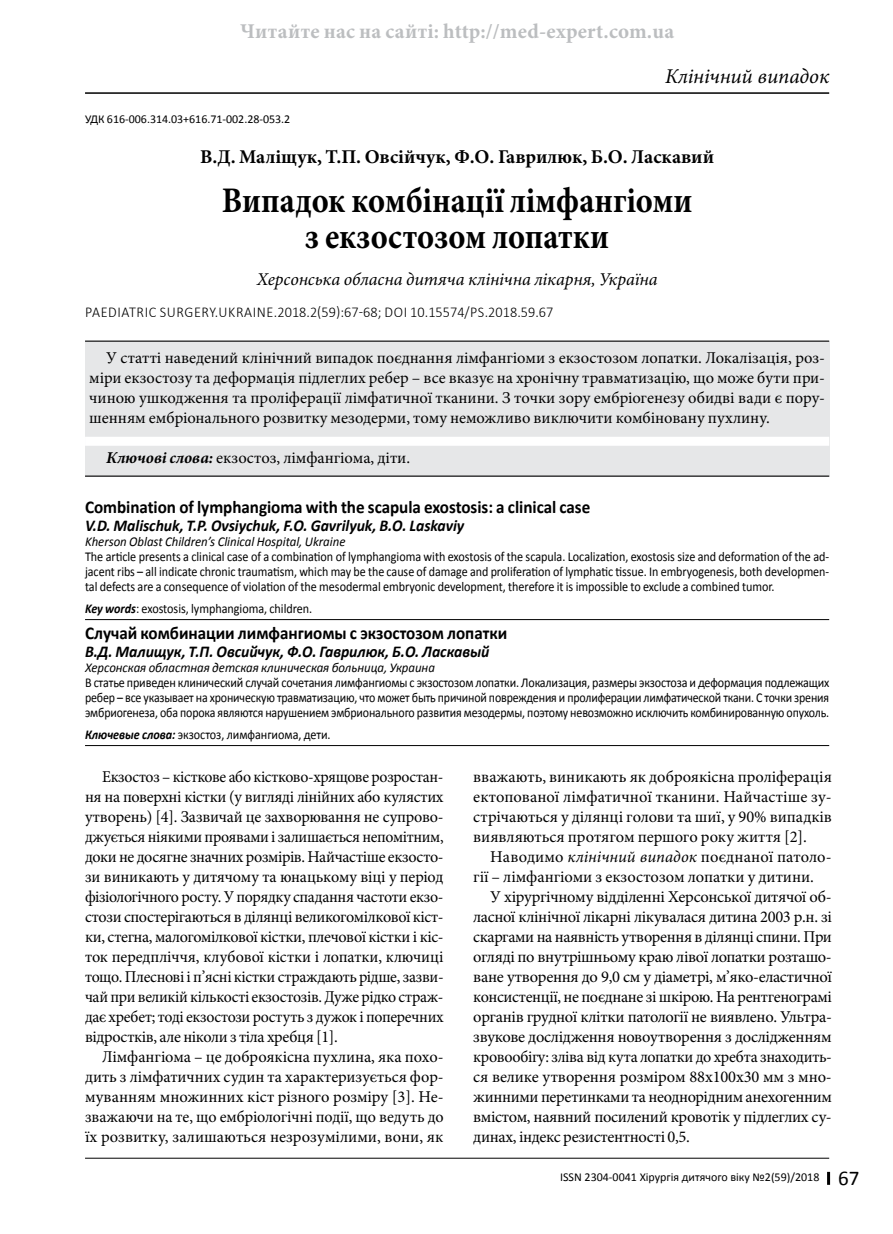
<style>
.page{position:relative;width:893px;height:1234px;background:#fff}
.page>*{position:absolute;margin:0;border:0;box-sizing:border-box;transform-origin:0 0}
.t1{font:700 36px/36px "Minion Pro";color:#000;text-align:center;scale:.9 1}
.t2{font:700 21px "Minion Pro";letter-spacing:.01em;color:#bcbec0}
.t3{font:italic 21px "Minion Pro";letter-spacing:-.015em;color:#000}
.t4{font:700 19.5px "Minion Pro";color:#000}
.t5{font:700 18px "Calibri";letter-spacing:-.005em;color:#000;scale:.95 1}
.t6{font:italic 18px "Minion Pro";color:#000}
.t7{font:16.5px/20px "Minion Pro";color:#000;text-align:justify}
.t8{font:16.5px/20px "Minion Pro";color:#000;text-align:justify;scale:.96 1}
.t9{font:italic 700 16.5px "Calibri";color:#000;scale:.95 1}
.t10{font:300 15px "Calibri";letter-spacing:.035em;color:#000;scale:.95 1}
.t11{font:13.5px/15px "Calibri";letter-spacing:-.005em;color:#000;text-align:justify;scale:.9 1}
.t12{font:italic 13.5px "Calibri";color:#000;scale:.95 1}
.t13{font:12px "Calibri";color:#000}
.s1{font-weight:700;font-style:italic}
.s2{font-style:italic}
.s3{font-size:21px}
</style>
<div class="page">
<hr style="left:85px;top:92px;width:744px;height:2px;background:#000">
<svg style="left:827px;top:1171px;width:3px;height:13px"></svg>
<hr style="left:85px;top:1157px;width:744px;height:1px;background:#000">
<div style="left:85px;top:341px;width:744px;height:135px;background:#e6e7e8"></div>
<hr style="left:85px;top:340px;width:744px;height:1px;background:#000">
<div style="left:85px;top:436px;width:744px;height:9px;background:#fff"></div>
<hr style="left:85px;top:475px;width:744px;height:1px;background:#000">
<hr style="left:85px;top:619px;width:744px;height:1px;background:#000">
<hr style="left:85px;top:745px;width:744px;height:1px;background:#000">
<p class="t2" style="left:240px;top:16px;width:435px">Читайте нас на сайті: http://med-expert.com.ua</p>
<p class="t3" style="left:665px;top:62px;width:166px">Клінічний випадок</p>
<p class="t13" style="left:85px;top:112px;width:207px">УДК 616-006.314.03+616.71-002.28-053.2</p>
<p class="t4" style="left:200px;top:143px;width:515px">В.Д. Маліщук, Т.П. Овсійчук, Ф.О. Гаврилюк, Б.О. Ласкавий</p>
<h1 class="t1" style="left:222px;top:182px;width:525px">Випадок комбінації лімфангіоми з екзостозом лопатки</h1>
<p class="t6" style="left:257px;top:267px;width:402px">Херсонська обласна дитяча клінічна лікарня, Україна</p>
<p class="t10" style="left:85px;top:303px;width:494px">PAEDIATRIC SURGERY.UKRAINE.2018.2(59):67-68; DOI 10.15574/PS.2018.59.67</p>
<p class="t7" style="left:89px;top:348px;width:737px;text-indent:17px">У статті наведений клінічний випадок поєднання лімфангіоми з екзостозом лопатки. Локалізація, роз&shy;міри екзостозу та деформація підлеглих ребер – все вказує на хронічну травматизацію, що може бути при&shy;чиною ушкодження та проліферації лімфатичної тканини. З точки зору ембріогенезу обидві вади є пору&shy;шенням ембріонального розвитку мезодерми, тому неможливо виключити комбіновану пухлину.</p>
<p class="t7" style="left:106px;top:447px;width:305px"><span class="s1">Ключові слова:</span> екзостоз, лімфангіома, діти.</p>
<p class="t5" style="left:85px;top:496px;width:533px">Combination of lymphangioma with the scapula exostosis: a clinical case</p>
<p class="t9" style="left:85px;top:515px;width:401px">V.D. Malischuk, T.P. Ovsiychuk, F.O. Gavrilyuk, B.O. Laskaviy</p>
<p class="t12" style="left:85px;top:532px;width:276px">Kherson Oblast Children’s Clinical Hospital, Ukraine</p>
<p class="t11" style="left:85px;top:549px;width:828px">The article presents a clinical case of a combination of lymphangioma with exostosis of the scapula. Localization, exostosis size and deformation of the ad&shy;jacent ribs – all indicate chronic traumatism, which may be the cause of damage and proliferation of lymphatic tissue. In embryogenesis, both developmen&shy;tal defects are a consequence of violation of the mesodermal embryonic development, therefore it is impossible to exclude a combined tumor.</p>
<p class="t11" style="left:85px;top:600px;width:254px"><span class="s1">Key words</span>: exostosis, lymphangioma, children.</p>
<p class="t5" style="left:85px;top:621px;width:446px">Случай комбинации лимфангиомы с экзостозом лопатки</p>
<p class="t9" style="left:85px;top:641px;width:427px">В.Д. Малищук, Т.П. Овсийчук, Ф.О. Гаврилюк, Б.О. Ласкавый</p>
<p class="t12" style="left:85px;top:658px;width:370px">Херсонская областная детская клиническая больница, Украина</p>
<p class="t11" style="left:85px;top:675px;width:828px">В статье приведен клинический случай сочетания лимфангиомы с экзостозом лопатки. Локализация, размеры экзостоза и деформация подлежащих ребер – все указывает на хроническую травматизацию, что может быть причиной повреждения и пролиферации лимфатической ткани. С точки зрения эмбриогенеза, оба порока являются нарушением эмбрионального развития мезодермы, поэтому невозможно исключить комбинированную опухоль.</p>
<p class="t11" style="left:85px;top:726px;width:274px"><span class="s1">Ключевые слова:</span> экзостоз, лимфангиома, дети.</p>
<p class="t8" style="left:85px;top:766px;width:375px;text-indent:17px">Екзостоз – кісткове або кістково-хрящове розростан&shy;ня на поверхні кістки (у вигляді лінійних або кулястих утворень) [4]. Зазвичай це захворювання не супрово&shy;джується ніякими проявами і залишається непомітним, доки не досягне значних розмірів. Найчастіше екзосто&shy;зи виникають у дитячому та юнацькому віці у період фізіологічного росту. У порядку спадання частоти екзо&shy;стози спостерігаються в ділянці великогомілкової кіст&shy;ки, стегна, малогомілкової кістки, плечової кістки і кіс&shy;ток передпліччя, клубової кістки і лопатки, ключиці тощо. Плеснові і п’ясні кістки страждають рідше, зазви&shy;чай при великій кількості екзостозів. Дуже рідко страж&shy;дає хребет; тоді екзостози ростуть з дужок і поперечних відростків, але ніколи з тіла хребця [1].</p>
<p class="t7" style="left:85px;top:1046px;width:360px;text-indent:17px">Лімфангіома – це доброякісна пухлина, яка похо&shy;дить з лімфатичних судин та характеризується фор&shy;муванням множинних кіст різного розміру [3]. Не&shy;зважаючи на те, що ембріологічні події, що ведуть до їх розвитку, залишаються незрозумілими, вони, як</p>
<p class="t7" style="left:473px;top:766px;width:360px">вважають, виникають як доброякісна проліферація ектопованої лімфатичної тканини. Найчастіше зу&shy;стрічаються у ділянці голови та шиї, у 90% випадків виявляються протягом першого року життя [2].</p>
<p class="t7" style="left:473px;top:846px;width:360px;text-indent:17px">Наводимо <span class="s2">клінічний випадок</span> поєднаної патоло&shy;гії – лімфангіоми з екзостозом лопатки у дитини.</p>
<p class="t7" style="left:473px;top:886px;width:360px;text-indent:17px">У хірургічному відділенні Херсонської дитячої об&shy;ласної клінічної лікарні лікувалася дитина 2003 р.н. зі скаргами на наявність утворення в ділянці спини. При огляді по внутрішньому краю лівої лопатки розташо&shy;ване утворення до 9,0 см у діаметрі, м’яко-еластичної консистенції, не поєднане зі шкірою. На рентгенограмі органів грудної клітки патології не виявлено. Ультра&shy;звукове дослідження новоутворення з дослідженням кровообігу: зліва від кута лопатки до хребта знаходить&shy;ся велике утворення розміром 88х100х30 мм з мно&shy;жинними перетинками та неоднорідним анехогенним вмістом, наявний посилений кровотік у підлеглих су&shy;динах, індекс резистентності 0,5.</p>
<p class="t13" style="left:560px;top:1168px;width:301px">ISSN 2304-0041 Хірургія дитячого віку №2(59)/2018 <span class="s3">67</span></p>
</div>
